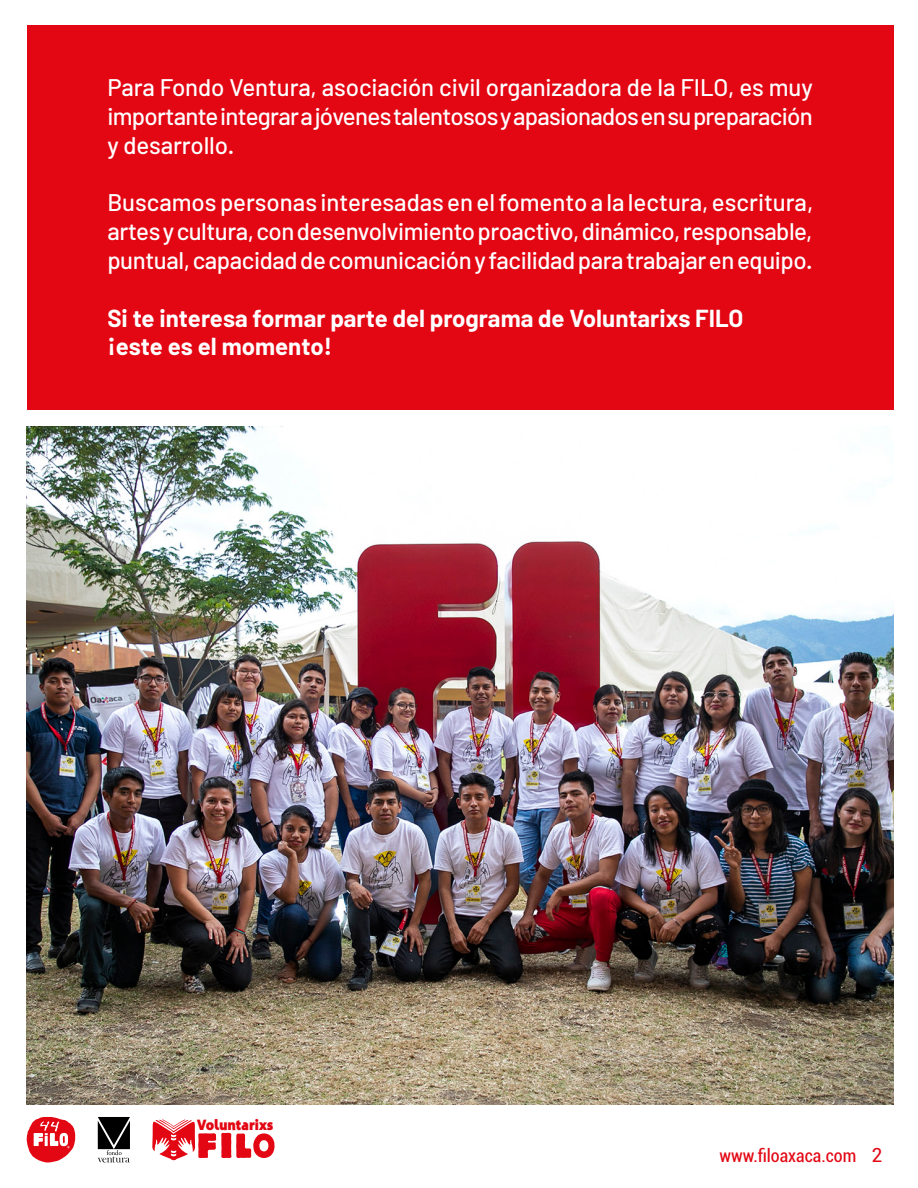
<style>
.page{position:relative;width:918px;height:1188px;background:#fff}
.page>*{position:absolute;margin:0;border:0;box-sizing:border-box;transform-origin:0 0}
.t1{font:500 24px/28.8px "Barlow";letter-spacing:-.015em;color:#fff;text-align:justify}
.t2{font:700 24px/28.8px "Barlow";color:#fff}
.t3{font:condensed 18px "Roboto";color:#e30613}
.t4{font:900 15.3px "Santana";color:#e30613;scale:.88 1}
.s1{font-stretch:normal;font-size:19.5px}
</style>
<div class="page">
<svg style="left:98px;top:1117px;width:32px;height:45px"></svg>
<svg style="left:152px;top:1119px;width:123px;height:42px"></svg>
<svg style="left:27px;top:1117px;width:48px;height:46px"></svg>
<div style="left:27px;top:26px;width:867px;height:384px;background:#e30613"></div>
<img style="left:27px;top:426px;width:867px;height:678px">
<p class="t1" style="left:107px;top:73px;width:707px">Para Fondo Ventura, asociación civil organizadora de la FILO, es muy importante integrar a jóvenes talentosos y apasionados en su preparación y desarrollo.</p>
<p class="t1" style="left:107px;top:188px;width:707px">Buscamos personas interesadas en el fomento a la lectura, escritura, artes y cultura, con desenvolvimiento proactivo, dinámico, responsable, puntual, capacidad de comunicación y facilidad para trabajar en equipo.</p>
<p class="t2" style="left:107px;top:303px;width:638px">Si te interesa formar parte del programa de Voluntarixs FILO ¡este es el momento!</p>
<p class="t4" style="left:197px;top:1117px;width:88px">Voluntarixs</p>
<p class="t3" style="left:719px;top:1144px;width:165px">www.filoaxaca.com <span class="s1">2</span></p>
</div>
